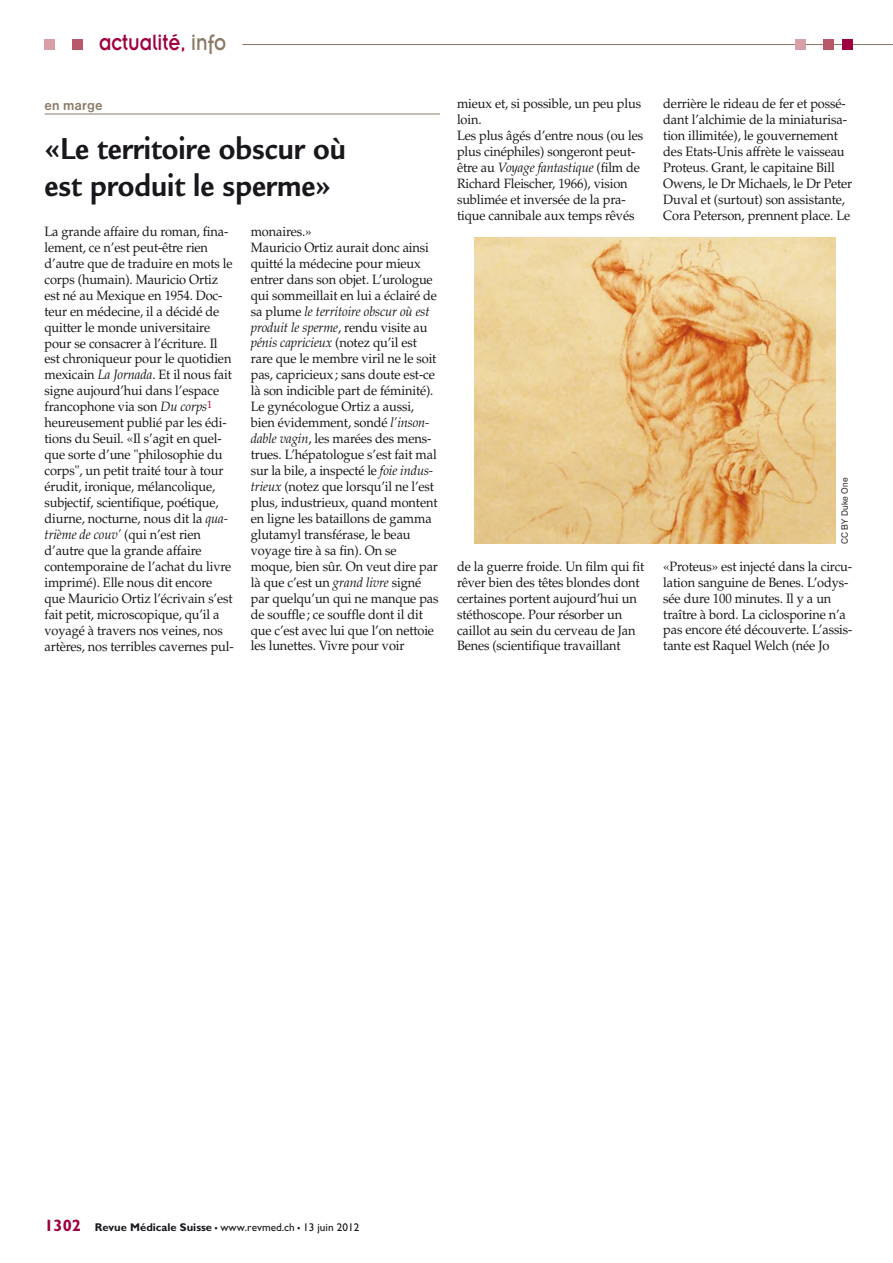
<style>
.page{position:relative;width:893px;height:1263px;background:#fff}
.page>*{position:absolute;margin:0;border:0;box-sizing:border-box;transform-origin:0 0}
.t1{font:700 33px/37.5px "Legacy Sans";color:#1a171c;scale:.91 1}
.t2{font:24.3px "Insignia";color:#9f003f;scale:.83 1}
.t3{font:700 14.1px "Nimbus Sans D";letter-spacing:.01em;color:#8c7b68;scale:.95 1}
.t4{font:13.5px/15.9px "Palatino";letter-spacing:-.01em;color:#1a171c;scale:.95 1}
.t5{font:11.25px "Gill Sans";color:#1a171c}
.t6{font:9.45px "Nimbus Sans D";letter-spacing:.025em;color:#1a171c;scale:.95 1}
.s1{color:#8c7b68}
.s2{font-style:italic}
.s3{font-weight:700;font-size:16.5px;color:#9f003f}
.s4{font-weight:700}
.s5{font-weight:700;font-size:16.5px}
</style>
<div class="page">
<hr style="left:243px;top:44px;width:650px;height:1px;background:#8c7b68">
<div style="left:72px;top:39px;width:11px;height:11px;background:#ba586b"></div>
<div style="left:45px;top:39px;width:10px;height:11px;background:#d89fa6"></div>
<div style="left:842px;top:39px;width:10px;height:11px;background:#9f003f"></div>
<div style="left:823px;top:39px;width:10px;height:11px;background:#ba586b"></div>
<div style="left:795px;top:39px;width:11px;height:11px;background:#d89fa6"></div>
<hr style="left:45px;top:114px;width:395px;height:1px;background:#8c7b68">
<img style="left:474px;top:237px;width:361px;height:307px">
<h2 class="t2" style="left:99px;top:30px;width:155px">actualité, <span class="s1">info</span></h2>
<p class="t3" style="left:45px;top:97px;width:63px">en marge</p>
<h1 class="t1" style="left:45px;top:130px;width:333px">«Le territoire obscur où est produit le sperme»</h1>
<p class="t4" style="left:45px;top:224px;width:201px">La grande affaire du roman, fina&shy;lement, ce n’est peut-être rien d’autre que de traduire en mots le corps (humain). Mauricio Ortiz est né au Mexique en 1954. Doc&shy;teur en médecine, il a décidé de quitter le monde universitaire pour se consacrer à l’écriture. Il est chroniqueur pour le quotidien mexicain <span class="s2">La Jornada</span>. Et il nous fait signe aujourd’hui dans l’espace francophone via son <span class="s2">Du corps</span><sup>1 </sup>heureusement publié par les édi&shy;tions du Seuil. «Il s’agit en quel&shy;que sorte d’une "philosophie du corps", un petit traité tour à tour érudit, ironique, mélancolique, subjectif, scientifique, poétique, diurne, nocturne, nous dit la <span class="s2">qua&shy;trième de couv’</span> (qui n’est rien d’autre que la grande affaire contemporaine de l’achat du livre imprimé). Elle nous dit encore que Mauricio Ortiz l’écrivain s’est fait petit, microscopique, qu’il a voyagé à travers nos veines, nos artères, nos terribles cavernes pul-</p>
<p class="t4" style="left:251px;top:224px;width:199px">monaires.»<br>Mauricio Ortiz aurait donc ainsi quitté la médecine pour mieux entrer dans son objet. L’urologue qui sommeillait en lui a éclairé de sa plume <span class="s2">le territoire obscur où est produit le sperme</span>, rendu visite au <span class="s2">pénis capricieux</span> (notez qu’il est rare que le membre viril ne le soit pas, capricieux; sans doute est-ce là son indicible part de féminité).<br>Le gynécologue Ortiz a aussi, bien évidemment, sondé <span class="s2">l’inson&shy;dable vagin</span>, les marées des mens&shy;trues. L’hépatologue s’est fait mal sur la bile, a inspecté le <span class="s2">foie indus&shy;trieux</span> (notez que lorsqu’il ne l’est plus, industrieux, quand montent en ligne les bataillons de gamma glutamyl transférase, le beau voyage tire à sa fin). On se moque, bien sûr. On veut dire par là que c’est un <span class="s2">grand livre</span> signé par quelqu’un qui ne manque pas de souffle; ce souffle dont il dit que c’est avec lui que l’on nettoie les lunettes. Vivre pour voir</p>
<p class="t4" style="left:457px;top:96px;width:198px">mieux et, si possible, un peu plus loin.<br>Les plus âgés d’entre nous (ou les plus cinéphiles) songeront peut&shy;être au <span class="s2">Voyage fantastique</span> (film de<br>Richard Fleischer, 1966), vision sublimée et inversée de la pra&shy;tique cannibale aux temps rêvés</p>
<p class="t4" style="left:457px;top:558px;width:199px">de la guerre froide. Un film qui fit rêver bien des têtes blondes dont certaines portent aujourd’hui un stéthoscope. Pour résorber un caillot au sein du cerveau de Jan Benes (scientifique travaillant</p>
<p class="t4" style="left:663px;top:96px;width:200px">derrière le rideau de fer et possé&shy;dant l’alchimie de la miniaturisa&shy;tion illimitée), le gouvernement des Etats-Unis affrète le vaisseau Proteus. Grant, le capitaine Bill Owens, le Dr Michaels, le Dr Peter Duval et (surtout) son assistante, Cora Peterson, prennent place. Le</p>
<p class="t6" style="left:839px;top:544px;width:72px;rotate:-90deg">CC BY Duke One</p>
<p class="t4" style="left:663px;top:558px;width:201px">«Proteus» est injecté dans la circu&shy;lation sanguine de Benes. L’odys&shy;sée dure 100 minutes. Il y a un traître à bord. La ciclosporine n’a pas encore été découverte. L’assis&shy;tante est Raquel Welch (née Jo</p>
<p class="t5" style="left:45px;top:1220px;width:316px"><span class="s3">1302</span> <span class="s4">Revue Médicale Suisse</span> <span class="s5">–</span> www.revmed.ch <span class="s5">–</span> 13 juin 2012</p>
</div>
